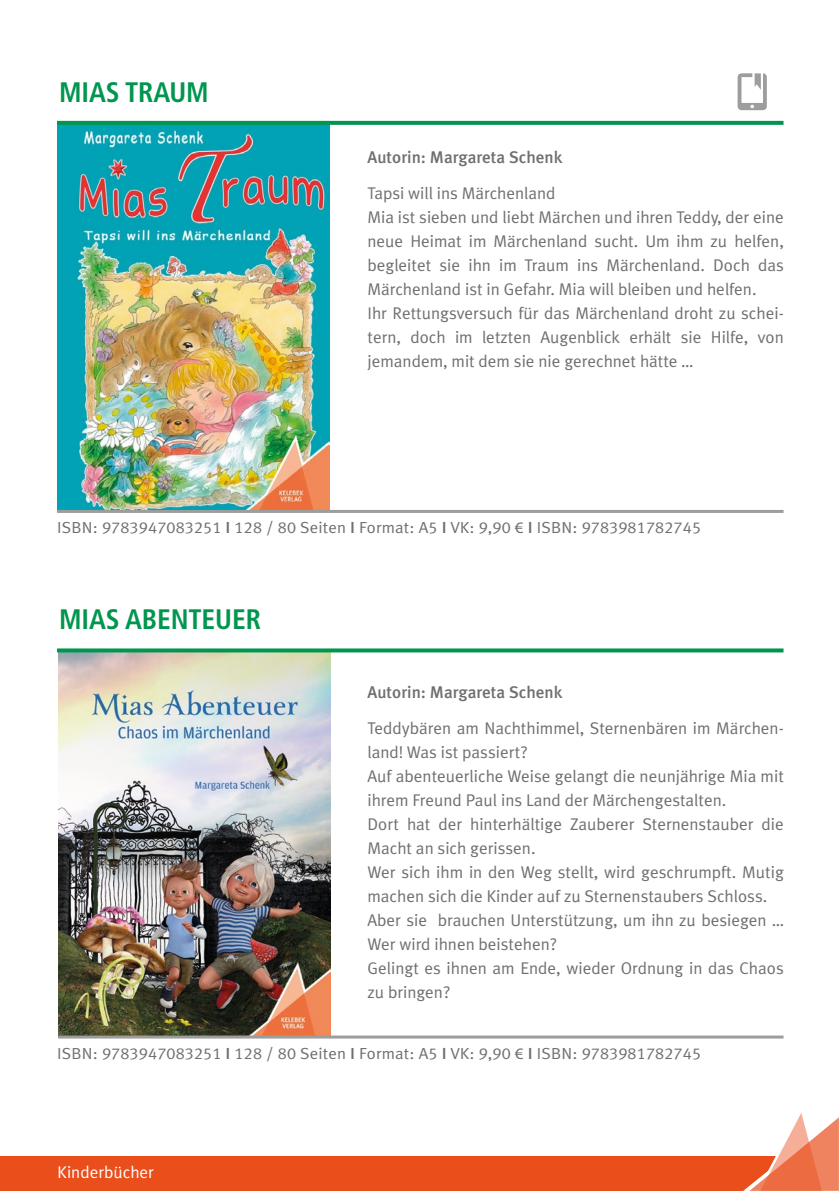
<style>
.page{position:relative;width:840px;height:1191px;background:#fff}
.page>*{position:absolute;margin:0;border:0;box-sizing:border-box;transform-origin:0 0}
.t1{font:700 condensed 28.2px "Frutiger LT Std";letter-spacing:-.005em;color:#00964f}
.t2{font:17px/24px "Meta Plus";color:#706f6f}
.t3{font:500 17px "Meta Plus";color:#706f6f}
.t4{font:17px "Meta Plus";color:#fff}
.t5{font:16px "Meta Plus Caps";letter-spacing:.01em;color:#706f6f;scale:1.05 1}
.s1{font-family:"Meta Plus"}
.s2{font-family:"Meta Plus";font-weight:500}
.s3{font-family:"Myriad Pro"}
</style>
<div class="page">
<div style="left:0;top:1156px;width:821px;height:35px;background:#e94e1b"></div>
<svg style="left:744px;top:1113px;width:94px;height:77px"></svg>
<img style="left:58px;top:652px;width:272px;height:383px">
<img style="left:57px;top:125px;width:272px;height:385px">
<hr style="left:57px;top:510px;width:726px;height:3px;background:#9d9d9c">
<hr style="left:57px;top:1035px;width:726px;height:3px;background:#9d9d9c">
<svg style="left:57px;top:121px;width:726px;height:4px;fill:#00964f"></svg>
<svg style="left:57px;top:648px;width:726px;height:4px;fill:#00964f"></svg>
<svg style="left:737px;top:73px;width:29px;height:37px"></svg>
<h1 class="t1" style="left:59px;top:75px;width:151px">MIAS TRAUM</h1>
<p class="t3" style="left:367px;top:147px;width:196px">Autorin: Margareta Schenk</p>
<p class="t2" style="left:367px;top:180px;width:417px">Tapsi will ins Märchenland<br>Mia ist sieben und liebt Märchen und ihren Teddy, der eine neue Heimat im Märchenland sucht. Um ihm zu helfen, begleitet sie ihn im Traum ins Märchenland. Doch das Märchenland ist in Gefahr. Mia will bleiben und helfen.<br>Ihr Rettungsversuch für das Märchenland droht zu schei&shy;tern, doch im letzten Augenblick erhält sie Hilfe, von jemandem, mit dem sie nie gerechnet hätte …</p>
<p class="t5" style="left:57px;top:518px;width:614px"><span class="s1">ISBN:</span> 9783947083251 <span class="s2">I</span> 128 <span class="s1">/</span> 80 <span class="s1">Seiten</span> <span class="s2">I</span> <span class="s1">Format: A</span>5 <span class="s2">I</span> <span class="s1">VK:</span> 9,90 <span class="s3">€</span> <span class="s2">I</span> <span class="s1">ISBN:</span> 9783981782745</p>
<h1 class="t1" style="left:59px;top:603px;width:203px">MIAS ABENTEUER</h1>
<p class="t3" style="left:367px;top:682px;width:196px">Autorin: Margareta Schenk</p>
<p class="t2" style="left:367px;top:716px;width:417px">Teddybären am Nachthimmel, Sternenbären im Märchen&shy;land! Was ist passiert?<br>Auf abenteuerliche Weise gelangt die neunjährige Mia mit ihrem Freund Paul ins Land der Märchengestalten.<br>Dort hat der hinterhältige Zauberer Sternenstauber die Macht an sich gerissen.<br>Wer sich ihm in den Weg stellt, wird geschrumpft. Mutig machen sich die Kinder auf zu Sternenstaubers Schloss.<br>Aber sie brauchen Unterstützung, um ihn zu besiegen … Wer wird ihnen beistehen?<br>Gelingt es ihnen am Ende, wieder Ordnung in das Chaos zu bringen?</p>
<p class="t5" style="left:57px;top:1044px;width:614px"><span class="s1">ISBN:</span> 9783947083251 <span class="s2">I</span> 128 <span class="s1">/</span> 80 <span class="s1">Seiten</span> <span class="s2">I</span> <span class="s1">Format: A</span>5 <span class="s2">I</span> <span class="s1">VK:</span> 9,90 <span class="s3">€</span> <span class="s2">I</span> <span class="s1">ISBN:</span> 9783981782745</p>
<p class="t4" style="left:58px;top:1162px;width:98px">Kinderbücher</p>
</div>
